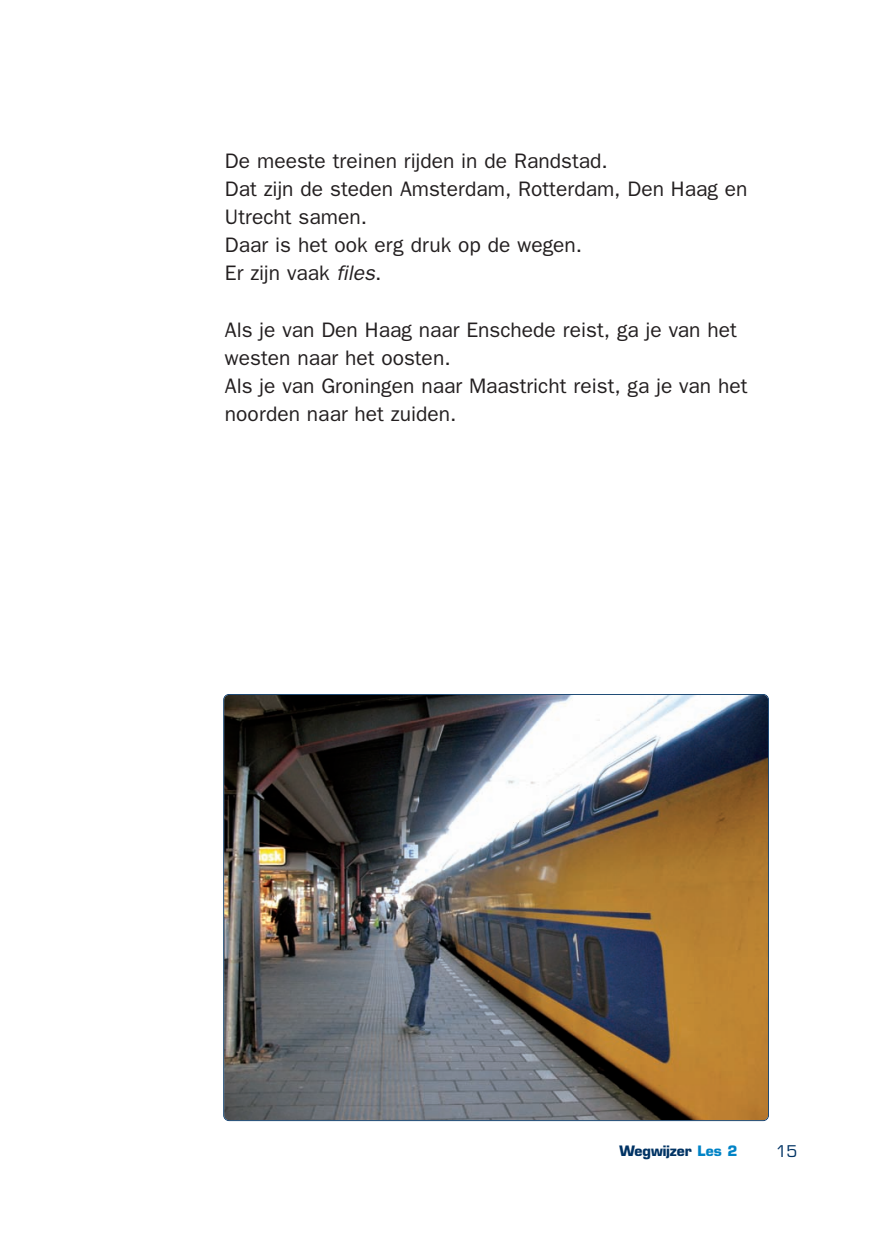
<style>
.page{position:relative;width:893px;height:1241px;background:#fff}
.page>*{position:absolute;margin:0;border:0;box-sizing:border-box;transform-origin:0 0}
.t1{font:21px/28px "Franklin Gothic";color:#231f20}
.t2{font:15.75px "Eurostile";color:#013364}
.t3{font:700 14px "Eurostile";color:#013364}
.s1{font-style:italic}
.s2{color:#0083c6}
</style>
<div class="page">
<img style="left:224px;top:694px;width:544px;height:425px;border-radius:5px">
<div style="left:223px;top:694px;width:546px;height:426px;border:2px solid #013364;border-radius:6px"></div>
<p class="t1" style="left:225px;top:147px;width:524px">De meeste treinen rijden in de Randstad.<br>Dat zijn de steden Amsterdam, Rotterdam, Den Haag en<br>Utrecht samen.<br>Daar is het ook erg druk op de wegen.<br>Er zijn vaak <span class="s1">files</span>.</p>
<p class="t1" style="left:225px;top:315px;width:524px">Als je van Den Haag naar Enschede reist, ga je van het westen naar het oosten.<br>Als je van Groningen naar Maastricht reist, ga je van het noorden naar het zuiden.</p>
<p class="t3" style="left:619px;top:1145px;width:120px">Wegwijzer <span class="s2">Les 2</span></p>
<p class="t2" style="left:776px;top:1144px;width:23px">15</p>
</div>
